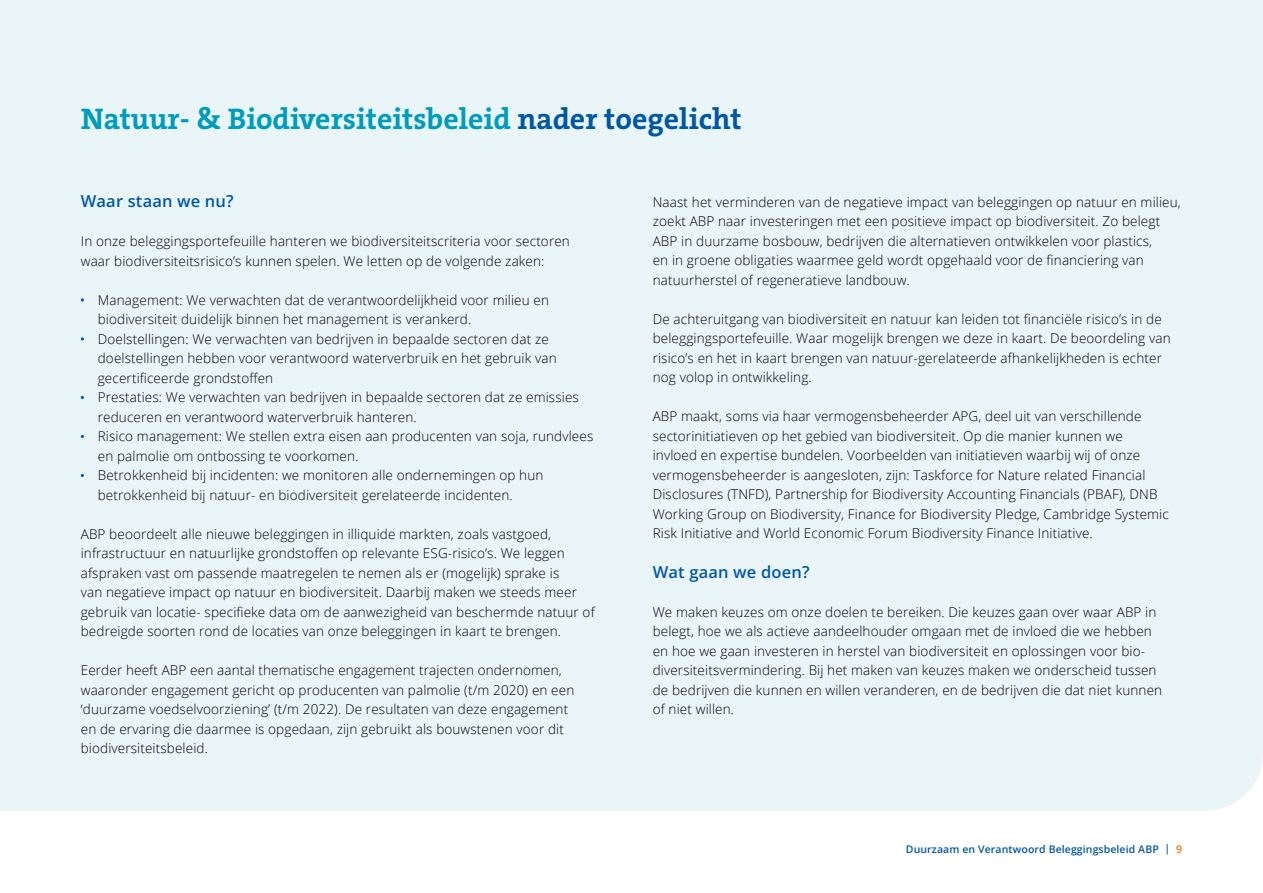
<style>
.page{position:relative;width:1263px;height:893px;background:#fff}
.page>*{position:absolute;margin:0;border:0;box-sizing:border-box;transform-origin:0 0}
.t1{font:700 30px "The Serif B W7";color:#009cbd}
.t2{font:600 16.5px "Open Sans";letter-spacing:.01em;color:#0057a3}
.t3{font:300 13.5px/19.5px "Open Sans";letter-spacing:.01em;color:#000}
.t4{font:600 10.5px "Open Sans";letter-spacing:.01em;color:#0057a3}
.s1{color:#0057a3}
.s2{color:#ed7102}
</style>
<div class="page">
<div style="left:0;top:0;width:1263px;height:811px;background:#eaf5f8"></div>
<svg style="left:81px;top:298px;width:3px;height:4px"></svg>
<svg style="left:81px;top:337px;width:3px;height:4px"></svg>
<h1 class="t1" style="left:81px;top:99px;width:662px">Natuur- &amp; Biodiversiteitsbeleid <span class="s1">nader toegelicht</span></h1>
<p class="t2" style="left:81px;top:190px;width:154px">Waar staan we nu?</p>
<p class="t3" style="left:81px;top:231px;width:491px">In onze beleggingsportefeuille hanteren we biodiversiteitscriteria voor sectoren waar biodiversiteitsrisico’s kunnen spelen. We letten op de volgende zaken:</p>
<p class="t3" style="left:98px;top:290px;width:497px">Management: We verwachten dat de verantwoordelijkheid voor milieu en biodiversiteit duidelijk binnen het management is verankerd.<br>Doelstellingen: We verwachten van bedrijven in bepaalde sectoren dat ze doelstellingen hebben voor verantwoord waterverbruik en het gebruik van gecertificeerde grondstoffen<br>Prestaties: We verwachten van bedrijven in bepaalde sectoren dat ze emissies reduceren en verantwoord waterverbruik hanteren.<br>Risico management: We stellen extra eisen aan producenten van soja, rundvlees en palmolie om ontbossing te voorkomen.<br>Betrokkenheid bij incidenten: we monitoren alle ondernemingen op hun betrokkenheid bij natuur- en biodiversiteit gerelateerde incidenten.</p>
<p class="t3" style="left:81px;top:523px;width:515px">ABP beoordeelt alle nieuwe beleggingen in illiquide markten, zoals vastgoed, infrastructuur en natuurlijke grondstoffen op relevante ESG-risico’s. We leggen afspraken vast om passende maatregelen te nemen als er (mogelijk) sprake is<br>van negatieve impact op natuur en biodiversiteit. Daarbij maken we steeds meer gebruik van locatie- specifieke data om de aanwezigheid van beschermde natuur of bedreigde soorten rond de locaties van onze beleggingen in kaart te brengen.</p>
<p class="t3" style="left:81px;top:660px;width:495px">Eerder heeft ABP een aantal thematische engagement trajecten ondernomen, waaronder engagement gericht op producenten van palmolie (t/m 2020) en een ‘duurzame voedselvoorziening’ (t/m 2022). De resultaten van deze engagement en de ervaring die daarmee is opgedaan, zijn gebruikt als bouwstenen voor dit biodiversiteitsbeleid.</p>
<p class="t3" style="left:653px;top:192px;width:530px">Naast het verminderen van de negatieve impact van beleggingen op natuur en milieu, zoekt ABP naar investeringen met een positieve impact op biodiversiteit. Zo belegt ABP in duurzame bosbouw, bedrijven die alternatieven ontwikkelen voor plastics,<br>en in groene obligaties waarmee geld wordt opgehaald voor de financiering van natuurherstel of regeneratieve landbouw.</p>
<p class="t3" style="left:653px;top:309px;width:519px">De achteruitgang van biodiversiteit en natuur kan leiden tot financiële risico’s in de beleggingsportefeuille. Waar mogelijk brengen we deze in kaart. De beoordeling van risico’s en het in kaart brengen van natuur-gerelateerde afhankelijkheden is echter nog volop in ontwikkeling.</p>
<p class="t3" style="left:653px;top:406px;width:518px">ABP maakt, soms via haar vermogensbeheerder APG, deel uit van verschillende sectorinitiatieven op het gebied van biodiversiteit. Op die manier kunnen we invloed en expertise bundelen. Voorbeelden van initiatieven waarbij wij of onze vermogensbeheerder is aangesloten, zijn: Taskforce for Nature related Financial Disclosures (TNFD), Partnership for Biodiversity Accounting Financials (PBAF), DNB Working Group on Biodiversity, Finance for Biodiversity Pledge, Cambridge Systemic Risk Initiative and World Economic Forum Biodiversity Finance Initiative.</p>
<p class="t2" style="left:653px;top:560px;width:158px">Wat gaan we doen?</p>
<p class="t3" style="left:653px;top:602px;width:511px">We maken keuzes om onze doelen te bereiken. Die keuzes gaan over waar ABP in belegt, hoe we als actieve aandeelhouder omgaan met de invloed die we hebben en hoe we gaan investeren in herstel van biodiversiteit en oplossingen voor bio&shy;diversiteitsvermindering. Bij het maken van keuzes maken we onderscheid tussen de bedrijven die kunnen en willen veranderen, en de bedrijven die dat niet kunnen of niet willen.</p>
<p class="t4" style="left:906px;top:842px;width:278px">Duurzaam en Verantwoord Beleggingsbeleid ABP | <span class="s2">9</span></p>
</div>
